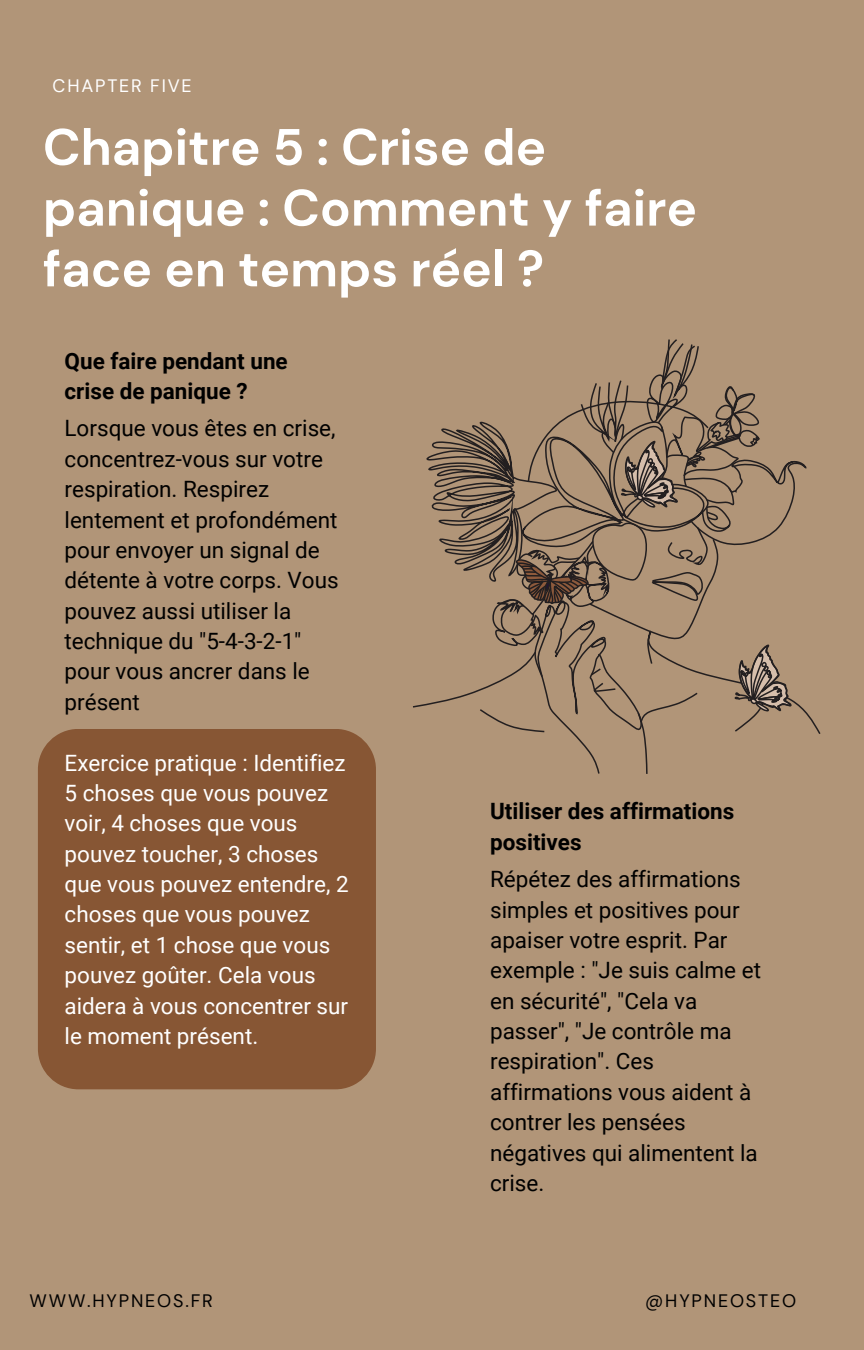
<style>
.page{position:relative;width:864px;height:1350px;background:#b19578}
.page>*{position:absolute;margin:0;border:0;box-sizing:border-box;transform-origin:0 0}
.t1{font:700 51.07px/60.8px "DM Sans";color:#fff}
.t2{font:22.5px/30.4px "Roboto";color:#000}
.t3{font:22.5px/30.4px "Roboto";color:#fff}
.t4{font:700 22.5px/30.4px "Roboto";color:#000}
.t5{font:18px "DM Sans";letter-spacing:.1em;color:#000}
.t6{font:18px "DM Sans";letter-spacing:.1em;color:#fff}
</style>
<div class="page">
<div style="left:38px;top:729px;width:338px;height:360px;background:#875634;border-radius:40px"></div>
<svg style="left:413px;top:339px;width:408px;height:435px"></svg>
<p class="t6" style="left:53px;top:75px;width:141px">CHAPTER FIVE</p>
<h1 class="t1" style="left:43px;top:117px;width:656px">Chapitre 5 : Crise de panique : Comment y faire face en temps réel ?</h1>
<h2 class="t4" style="left:65px;top:346px;width:225px">Que faire pendant une crise de panique ?</h2>
<h3 class="t2" style="left:65px;top:414px;width:276px">Lorsque vous êtes en crise, concentrez-vous sur votre respiration. Respirez lentement et profondément pour envoyer un signal de détente à votre corps. Vous pouvez aussi utiliser la technique du "5-4-3-2-1" pour vous ancrer dans le présent</h3>
<h3 class="t3" style="left:65px;top:748px;width:286px">Exercice pratique : Identifiez<br>5 choses que vous pouvez voir, 4 choses que vous pouvez toucher, 3 choses que vous pouvez entendre, 2 choses que vous pouvez sentir, et 1 chose que vous pouvez goûter. Cela vous aidera à vous concentrer sur le moment présent.</h3>
<h2 class="t4" style="left:490px;top:796px;width:246px">Utiliser des affirmations positives</h2>
<p class="t2" style="left:490px;top:864px;width:272px">Répétez des affirmations simples et positives pour apaiser votre esprit. Par exemple : "Je suis calme et en sécurité", "Cela va passer", "Je contrôle ma respiration". Ces affirmations vous aident à contrer les pensées négatives qui alimentent la crise.</p>
<h3 class="t5" style="left:30px;top:1289px;width:185px">WWW.HYPNEOS.FR</h3>
<p class="t5" style="left:645px;top:1289px;width:152px">@HYPNEOSTEO</p>
</div>
